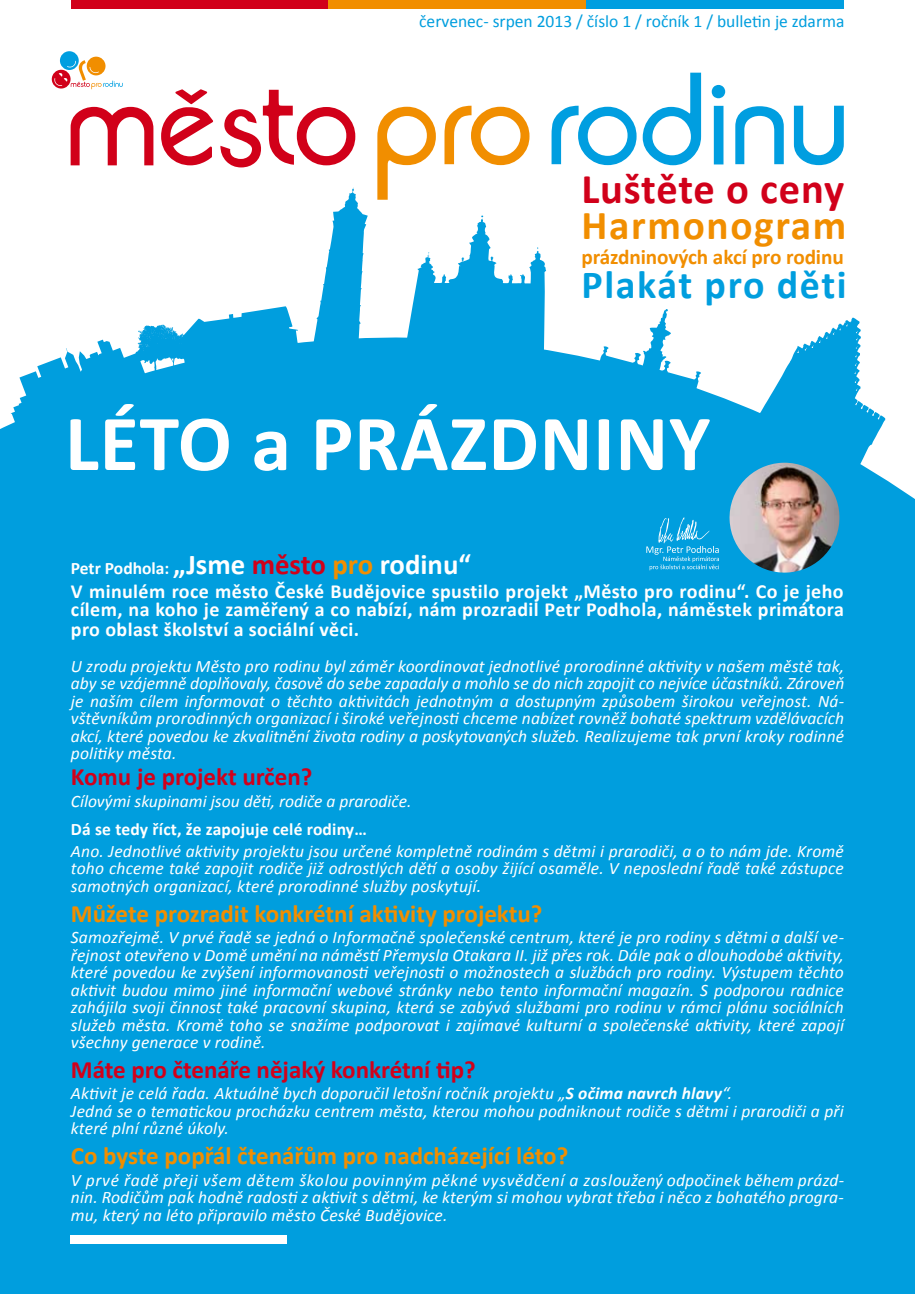
<style>
.page{position:relative;width:915px;height:1294px;background:#fff}
.page>*{position:absolute;margin:0;border:0;box-sizing:border-box;transform-origin:0 0}
.t1{font:700 80px "Calibri";letter-spacing:.01em;color:#fff}
.t2{font:700 42.5px "Calibri";letter-spacing:.015em;color:#d1001a}
.t3{font:700 41.25px "Calibri";letter-spacing:.04em;color:#f18e00}
.t4{font:700 40px "Calibri";letter-spacing:.04em;color:#009ede}
.t5{font:700 25px "Calibri";color:#f18e00}
.t6{font:700 25px "Calibri";color:#d1001a}
.t7{font:700 21.25px "Calibri";letter-spacing:-.005em;color:#f18e00}
.t8{font:700 20px/19.4px "Calibri";letter-spacing:.02em;color:#fff;text-align:justify}
.t9{font:italic 17.5px/17.5px "Calibri";letter-spacing:.01em;color:#fff;text-align:justify}
.t10{font:700 17.5px "Calibri";letter-spacing:.01em;color:#fff}
.t11{font:17.5px "Calibri";color:#009ede}
.s1{font-size:28.75px}
.s2{font-size:28.75px;color:#d10019}
.s3{font-size:28.75px;color:#f18e00}
.s4{font-size:18.75px}
.s5{font-weight:700}
</style>
<div class="page">
<div style="left:0;top:337px;width:914px;height:956px;background:#009ede"></div>
<svg style="left:758px;top:317px;width:127px;height:151px"></svg>
<svg style="left:599px;top:309px;width:102px;height:80px"></svg>
<svg style="left:313px;top:187px;width:55px;height:161px"></svg>
<svg style="left:407px;top:215px;width:139px;height:136px"></svg>
<svg style="left:11px;top:306px;width:290px;height:120px"></svg>
<div style="left:71px;top:0;width:257px;height:9px;background:#d1001a"></div>
<div style="left:328px;top:0;width:258px;height:9px;background:#f18e00"></div>
<div style="left:586px;top:0;width:257px;height:9px;background:#009ee0"></div>
<svg style="left:377px;top:107px;width:59px;height:93px"></svg>
<svg style="left:444px;top:106px;width:85px;height:59px"></svg>
<svg style="left:551px;top:106px;width:85px;height:59px"></svg>
<svg style="left:642px;top:73px;width:59px;height:92px"></svg>
<svg style="left:711px;top:85px;width:14px;height:79px"></svg>
<svg style="left:735px;top:106px;width:48px;height:58px"></svg>
<svg style="left:793px;top:106px;width:50px;height:59px"></svg>
<svg style="left:71px;top:107px;width:82px;height:58px"></svg>
<svg style="left:220px;top:90px;width:135px;height:77px"></svg>
<svg style="left:161px;top:89px;width:52px;height:76px"></svg>
<svg style="left:52px;top:51px;width:71px;height:38px"></svg>
<img style="left:728px;top:462px;width:112px;height:112px">
<div style="left:71px;top:1235px;width:216px;height:9px;background:#fff"></div>
<svg style="left:646px;top:517px;width:73px;height:53px;background:#23abe2"></svg>
<p class="t11" style="left:419px;top:10px;width:427px">červenec- srpen 2013 / číslo 1 / ročník 1 / bulletin je zdarma</p>
<h2 class="t2" style="left:581px;top:162px;width:264px">Luštěte o ceny</h2>
<h3 class="t3" style="left:581px;top:199px;width:266px">Harmonogram</h3>
<p class="t7" style="left:581px;top:244px;width:264px">prázdninových akcí pro rodinu</p>
<h3 class="t4" style="left:581px;top:259px;width:267px">Plakát pro děti</h3>
<h1 class="t1" style="left:65px;top:392px;width:647px">LÉTO a PRÁZDNINY</h1>
<p class="t10" style="left:71px;top:557px;width:401px">Petr Podhola: <span class="s1">„Jsme</span> <span class="s2">město</span> <span class="s3">pro</span> <span class="s1">rodinu“</span></p>
<p class="t8" style="left:71px;top:581px;width:774px">V minulém roce město České Budějovice spustilo projekt „Město pro rodinu“. Co je jeho cílem, na koho je zaměřený a co nabízí, nám prozradil Petr Podhola, náměstek primátora pro oblast školství a sociální věci.</p>
<p class="t9" style="left:71px;top:656px;width:775px">U zrodu projektu Město pro rodinu byl záměr koordinovat jednotlivé prorodinné aktivity v našem městě tak, aby se vzájemně doplňovaly, časově do sebe zapadaly a mohlo se do nich zapojit co nejvíce účastníků. Zároveň je naším cílem informovat o těchto aktivitách jednotným a dostupným způsobem širokou veřejnost. Ná&shy;vštěvníkům prorodinných organizací i široké veřejnosti chceme nabízet rovněž bohaté spektrum vzdělávacích akcí, které povedou ke zkvalitnění života rodiny a poskytovaných služeb. Realizujeme tak první kroky rodinné politiky města.</p>
<h3 class="t6" style="left:71px;top:761px;width:243px">Komu je projekt určen?</h3>
<p class="t9" style="left:71px;top:791px;width:342px">Cílovými skupinami jsou děti, rodiče a prarodiče.</p>
<p class="t10" style="left:71px;top:818px;width:297px">Dá se tedy říct, že zapojuje celé rodiny…</p>
<p class="t9" style="left:71px;top:841px;width:774px">Ano. Jednotlivé aktivity projektu jsou určené kompletně rodinám s dětmi i prarodiči, a o to nám jde. Kromě toho chceme také zapojit rodiče již odrostlých dětí a osoby žijící osaměle. V neposlední řadě také zástupce samotných organizací, které prorodinné služby poskytují<span class="s4">.</span></p>
<h3 class="t5" style="left:71px;top:897px;width:473px">Můžete prozradit konkrétní aktivity projektu?</h3>
<p class="t9" style="left:71px;top:927px;width:774px">Samozřejmě. V prvé řadě se jedná o Informačně společenské centrum, které je pro rodiny s dětmi a další ve&shy;řejnost otevřeno v Domě umění na náměstí Přemysla Otakara II. již přes rok. Dále pak o dlouhodobé aktivity, které povedou ke zvýšení informovanosti veřejnosti o možnostech a službách pro rodiny. Výstupem těchto aktivit budou mimo jiné informační webové stránky nebo tento informační magazín. S podporou radnice zahájila svoji činnost také pracovní skupina, která se zabývá službami pro rodinu v rámci plánu sociálních služeb města. Kromě toho se snažíme podporovat i zajímavé kulturní a společenské aktivity, které zapojí všechny generace v rodině.</p>
<h3 class="t6" style="left:71px;top:1053px;width:406px">Máte pro čtenáře nějaký konkrétní tip?</h3>
<p class="t9" style="left:71px;top:1084px;width:774px;text-align:left">Aktivit je celá řada. Aktuálně bych doporučil letošní ročník projektu „<span class="s5">S očima navrch hlavy</span>“.<br>Jedná se o tematickou procházku centrem města, kterou mohou podniknout rodiče s dětmi i prarodiči a při které plní různé úkoly.</p>
<h3 class="t5" style="left:71px;top:1139px;width:499px">Co byste popřál čtenářům pro nadcházející léto?</h3>
<p class="t9" style="left:71px;top:1170px;width:774px">V prvé řadě přeji všem dětem školou povinným pěkné vysvědčení a zasloužený odpočinek během prázd&shy;nin. Rodičům pak hodně radosti z aktivit s dětmi, ke kterým si mohou vybrat třeba i něco z bohatého progra&shy;mu, který na léto připravilo město České Budějovice.</p>
</div>
